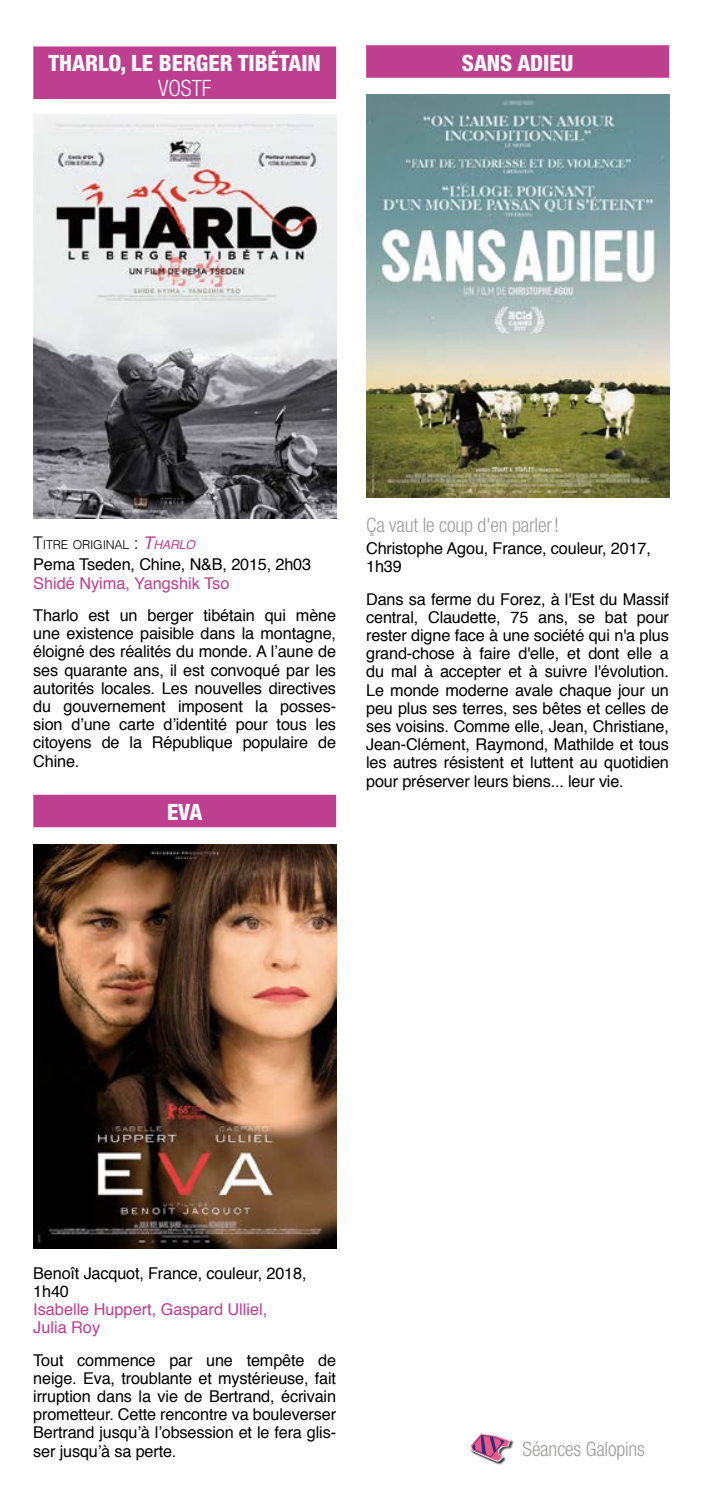
<style>
.page{position:relative;width:709px;height:1489px;background:#fff}
.page>*{position:absolute;margin:0;border:0;box-sizing:border-box;transform-origin:0 0}
.t1{font:800 condensed 22.5px "Helvetica Neue";color:#fff}
.t2{font:300 condensed 22.5px "Helvetica Neue";color:#fff}
.t3{font:300 condensed 20px "Helvetica Neue";letter-spacing:-.01em;color:#9d9d9c}
.t4{font:16.25px/18.2px "Helvetica";letter-spacing:-.01em;color:#000;text-align:justify}
.t5{font:16.25px/18.2px "Helvetica";color:#be3e8f}
.t6{font:300 12.25px "Helvetica";letter-spacing:-.015em;color:#000}
.s1{font-size:17.5px}
.s2{font-weight:400;font-style:italic;font-size:17.5px;color:#be3e8f}
.s3{font-weight:400;font-style:italic;color:#be3e8f}
</style>
<div class="page">
<div style="left:33px;top:46px;width:303px;height:53px;background:#be3e8f"></div>
<div style="left:33px;top:794px;width:303px;height:33px;background:#be3e8f"></div>
<div style="left:366px;top:45px;width:303px;height:33px;background:#be3e8f"></div>
<div style="left:470px;top:1432px;width:43px;height:32px;background:#000;opacity:.75"></div>
<svg style="left:470px;top:1433px;width:40px;height:29px"></svg>
<img style="left:33px;top:114px;width:303px;height:404px">
<img style="left:33px;top:844px;width:303px;height:404px">
<img style="left:366px;top:94px;width:303px;height:404px">
<h1 class="t1" style="left:48px;top:49px;width:274px">THARLO, LE BERGER TIBÉTAIN</h1>
<h1 class="t2" style="left:158px;top:75px;width:55px">VOSTF</h1>
<h1 class="t1" style="left:462px;top:49px;width:113px">SANS ADIEU</h1>
<p class="t6" style="left:33px;top:534px;width:163px"><span class="s1">T</span>ITRE ORIGINAL <span class="s1">:</span> <span class="s2">T</span><span class="s3">HARLO</span></p>
<p class="t4" style="left:33px;top:556px;width:279px">Pema Tseden, Chine, N&amp;B, 2015, 2h03</p>
<p class="t5" style="left:33px;top:574px;width:198px">Shidé Nyima, Yangshik Tso</p>
<p class="t4" style="left:33px;top:606px;width:304px">Tharlo est un berger tibétain qui mène une existence paisible dans la montagne, éloigné des réalités du monde. A l’aune de ses quarante ans, il est convoqué par les autorités locales. Les nouvelles directives du gouvernement imposent la posses&shy;sion d’une carte d’identité pour tous les citoyens de la République populaire de Chine.</p>
<h1 class="t1" style="left:167px;top:798px;width:37px">EVA</h1>
<p class="t3" style="left:366px;top:513px;width:194px">Ça vaut le coup d'en parler!</p>
<p class="t4" style="left:366px;top:539px;width:286px">Christophe Agou, France, couleur, 2017,<br>1h39</p>
<p class="t4" style="left:366px;top:590px;width:304px">Dans sa ferme du Forez, à l'Est du Massif central, Claudette, 75 ans, se bat pour rester digne face à une société qui n'a plus grand-chose à faire d'elle, et dont elle a du mal à accepter et à suivre l'évolution.<br>Le monde moderne avale chaque jour un peu plus ses terres, ses bêtes et celles de ses voisins. Comme elle, Jean, Christiane, Jean-Clément, Raymond, Mathilde et tous les autres résistent et luttent au quotidien pour préserver leurs biens... leur vie.</p>
<p class="t4" style="left:33px;top:1263px;width:275px">Benoît Jacquot, France, couleur, 2018,<br>1h40</p>
<p class="t5" style="left:33px;top:1300px;width:235px">Isabelle Huppert, Gaspard Ulliel,<br>Julia Roy</p>
<p class="t4" style="left:33px;top:1350px;width:304px">Tout commence par une tempête de neige. Eva, troublante et mystérieuse, fait irruption dans la vie de Bertrand, écrivain prometteur. Cette rencontre va bouleverser Bertrand jusqu’à l’obsession et le fera glis&shy;ser jusqu’à sa perte.</p>
<p class="t3" style="left:522px;top:1437px;width:124px">Séances Galopins</p>
</div>
